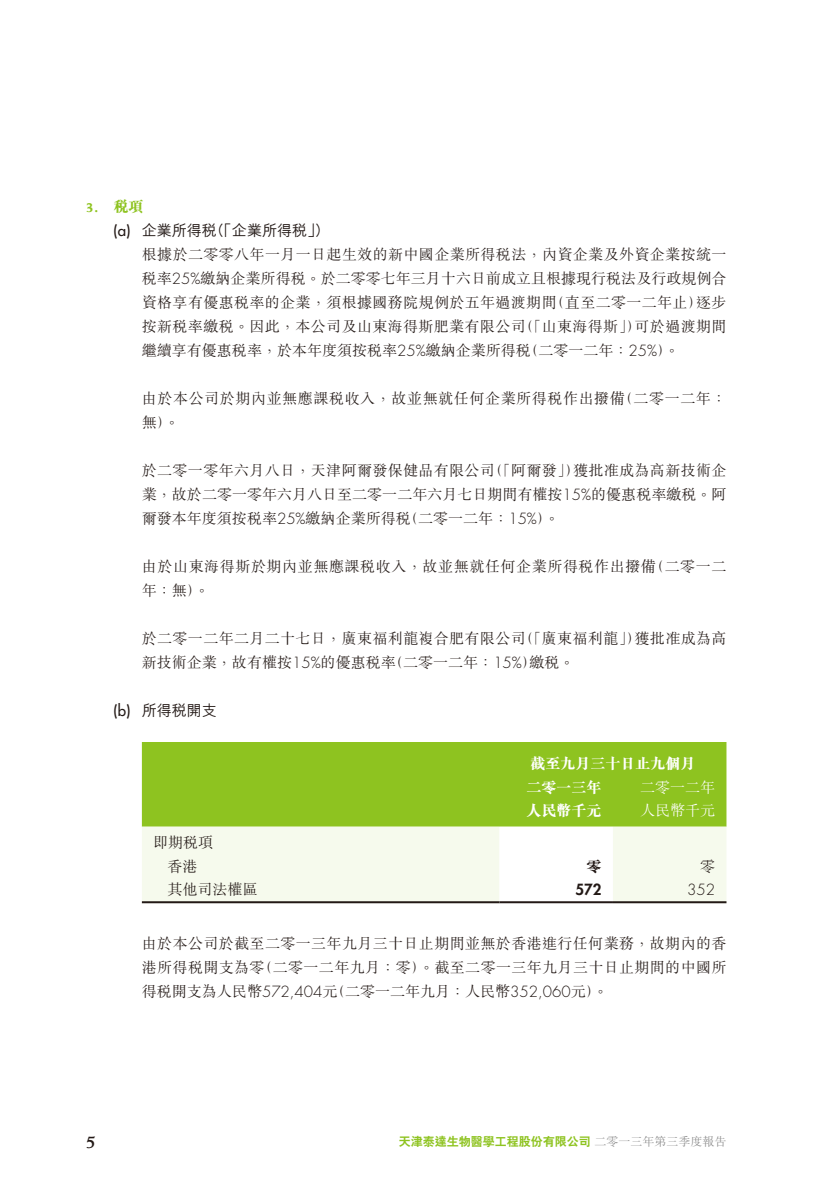
<style>
.page{position:relative;width:840px;height:1191px;background:#fff}
.page>*{position:absolute;margin:0;border:0;box-sizing:border-box;transform-origin:0 0}
.t1{font:700 20px "Weiss Std";color:#231916}
.t2{font:15px/24px "M Sung HK Light E Ten B5 H";letter-spacing:.025em;color:#231916;text-align:justify}
.t3{font:15px "M Hei HK Medium E Ten B5 H";color:#231916}
.t4{font:15px/23.6px "M Sung HK Xbold E Ten B5 H";color:#fff}
.t5{font:15px "M Sung HK Light E Ten B5 H";color:#fff}
.t6{font:800 15px "Weiss Std";color:#8ec320}
.t7{font:800 15px "Futura Std";color:#231916}
.t8{font:300 15px "Futura Std";color:#231916}
.t9{font:15px "M Sung HK Xbold E Ten B5 H";color:#231916}
.t10{font:12px "C Hei 2 HK Xbold E Ten B5 H";color:#8ec320}
.s1{font-family:"M Sung HK Xbold E Ten B5 H";font-weight:400}
.s2{font-family:"Futura Std";font-weight:500}
.s3{font-family:"Futura Std";font-weight:300}
.s4{font-family:"M Sung HK Light E Ten B5 H";color:#898989}
</style>
<div class="page">
<div style="left:142px;top:742px;width:584px;height:84px;background:#8ec320"></div>
<div style="left:142px;top:826px;width:584px;height:75px;background:#f6faed"></div>
<svg style="left:499px;top:826px;width:113px;height:75px"></svg>
<hr style="left:142px;top:901px;width:357px;height:2px;background:#231916">
<hr style="left:499px;top:901px;width:113px;height:2px;background:#231916">
<hr style="left:612px;top:901px;width:114px;height:2px;background:#231916">
<p class="t6" style="left:85px;top:198px;width:60px">3. <span class="s1">稅項</span></p>
<p class="t3" style="left:113px;top:225px;width:217px"><span class="s2">(a)</span> 企業所得稅（「企業所得稅」）</p>
<p class="t2" style="left:142px;top:244px;width:585px">根據於二零零八年一月一日起生效的新中國企業所得稅法，內資企業及外資企業按統一稅率<span class="s3">25%</span>繳納企業所得稅。於二零零七年三月十六日前成立且根據現行稅法及行政規例合資格享有優惠稅率的企業，須根據國務院規例於五年過渡期間（直至二零一二年止）逐步按新稅率繳稅。因此，本公司及山東海得斯肥業有限公司（「山東海得斯」）可於過渡期間繼續享有優惠稅率，於本年度須按稅率<span class="s3">25%</span>繳納企業所得稅（二零一二年：<span class="s3">25%</span>）。</p>
<p class="t2" style="left:142px;top:388px;width:585px">由於本公司於期內並無應課稅收入，故並無就任何企業所得稅作出撥備（二零一二年：無）。</p>
<p class="t2" style="left:142px;top:460px;width:585px">於二零一零年六月八日，天津阿爾發保健品有限公司（「阿爾發」）獲批准成為高新技術企業，故於二零一零年六月八日至二零一二年六月七日期間有權按<span class="s3">15%</span>的優惠稅率繳稅。阿爾發本年度須按稅率<span class="s3">25%</span>繳納企業所得稅（二零一二年：<span class="s3">15%</span>）。</p>
<p class="t2" style="left:142px;top:556px;width:585px">由於山東海得斯於期內並無應課稅收入，故並無就任何企業所得稅作出撥備（二零一二年：無）。</p>
<p class="t2" style="left:142px;top:628px;width:585px">於二零一二年二月二十七日，廣東福利龍複合肥有限公司（「廣東福利龍」）獲批准成為高新技術企業，故有權按<span class="s3">15%</span>的優惠稅率（二零一二年：<span class="s3">15%</span>）繳稅。</p>
<p class="t3" style="left:113px;top:705px;width:105px"><span class="s2">(b)</span> 所得稅開支</p>
<p class="t4" style="left:526px;top:754px;width:170px">截至九月三十日止九個月二零一三年</p>
<p class="t5" style="left:639px;top:781px;width:76px">二零一二年</p>
<p class="t2" style="left:153px;top:833px;width:61px;text-align:center">即期稅項香港</p>
<p class="t4" style="left:526px;top:801px;width:76px">人民幣千元</p>
<p class="t5" style="left:639px;top:805px;width:76px">人民幣千元</p>
<p class="t9" style="left:586px;top:860px;width:16px">零</p>
<p class="t2" style="left:699px;top:856px;width:16px">零</p>
<p class="t2" style="left:167px;top:879px;width:91px">其他司法權區</p>
<p class="t7" style="left:575px;top:881px;width:28px">572</p>
<p class="t8" style="left:686px;top:883px;width:29px">352</p>
<p class="t2" style="left:142px;top:933px;width:585px">由於本公司於截至二零一三年九月三十日止期間並無於香港進行任何業務，故期內的香港所得稅開支為零（二零一二年九月：零）。截至二零一三年九月三十日止期間的中國所得稅開支為人民幣<span class="s3">572,404</span>元（二零一二年九月：人民幣<span class="s3">352,060</span>元）。</p>
<h1 class="t1" style="left:85px;top:1133px;width:13px">5</h1>
<p class="t10" style="left:398px;top:1137px;width:329px">天津泰達生物醫學工程股份有限公司 <span class="s4">二零一三年第三季度報告</span></p>
</div>
